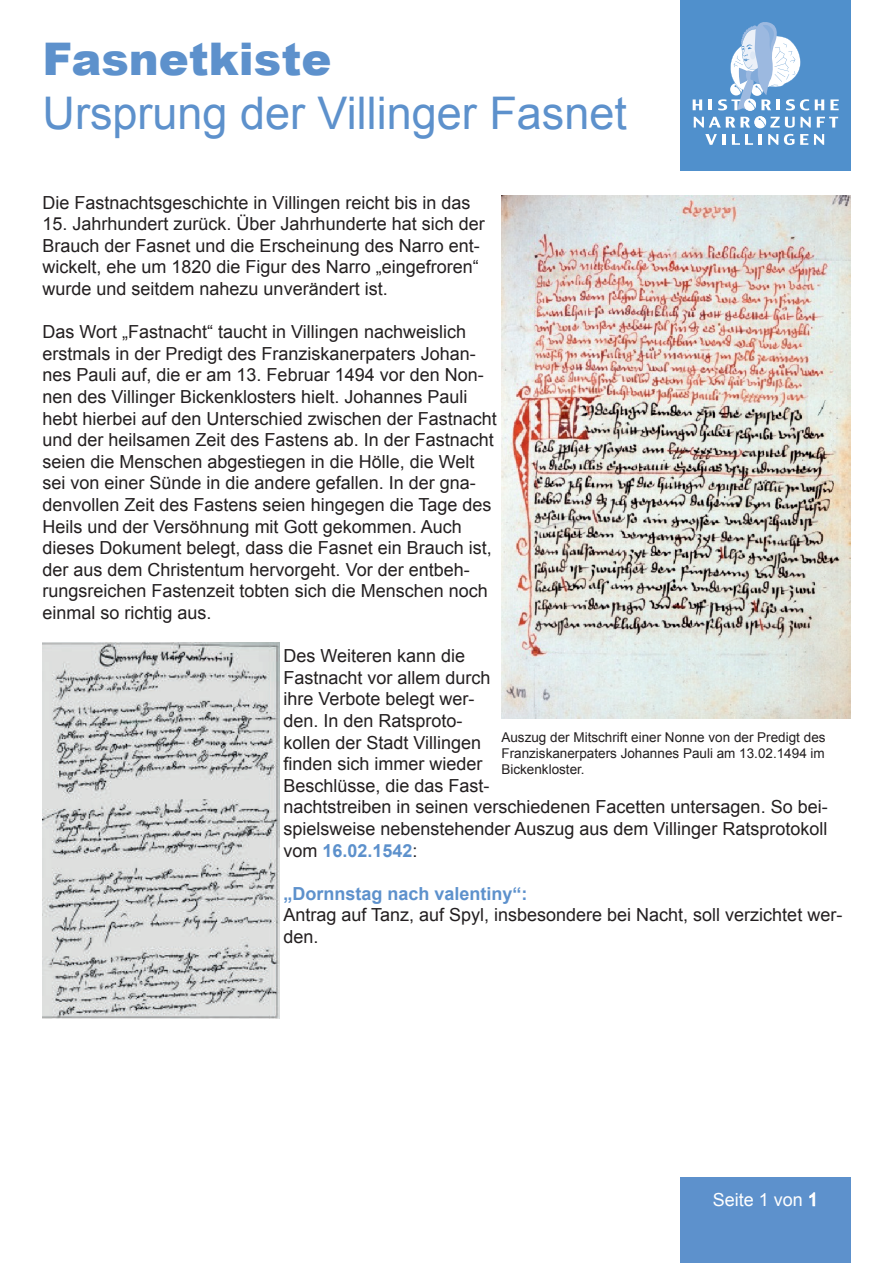
<style>
.page{position:relative;width:893px;height:1263px;background:#fff}
.page>*{position:absolute;margin:0;border:0;box-sizing:border-box;transform-origin:0 0}
.t1{font:45px "Arial";color:#5d91cc}
.t2{font:900 45px "Arial";color:#5d91cc}
.t3{font:18px/21.6px "Arial";color:#231f20}
.t4{font:700 18px "Arial";color:#5d91cc}
.t5{font:18px "Arial";color:#fff}
.t6{font:13.5px/16.2px "Arial";color:#231f20;text-align:justify}
.s1{font-weight:700;color:#5d91cc}
</style>
<div class="page">
<div style="left:680px;top:0;width:170px;height:170px;background:#5090cc"></div>
<svg style="left:693px;top:99px;width:9px;height:11px"></svg>
<svg style="left:709px;top:99px;width:3px;height:11px"></svg>
<svg style="left:815px;top:99px;width:9px;height:11px"></svg>
<svg style="left:830px;top:99px;width:9px;height:11px"></svg>
<svg style="left:817px;top:117px;width:21px;height:11px"></svg>
<svg style="left:705px;top:134px;width:20px;height:11px"></svg>
<svg style="left:732px;top:134px;width:21px;height:11px"></svg>
<svg style="left:759px;top:134px;width:3px;height:11px"></svg>
<svg style="left:768px;top:134px;width:10px;height:11px"></svg>
<svg style="left:784px;top:134px;width:10px;height:11px"></svg>
<svg style="left:800px;top:134px;width:8px;height:11px"></svg>
<svg style="left:814px;top:134px;width:10px;height:11px"></svg>
<svg style="left:694px;top:117px;width:117px;height:11px"></svg>
<svg style="left:718px;top:22px;width:91px;height:88px"></svg>
<div style="left:680px;top:1178px;width:170px;height:85px;background:#5d91cc"></div>
<svg style="left:809px;top:1192px;width:6px;height:14px"></svg>
<img style="left:501px;top:195px;width:349px;height:524px">
<img style="left:43px;top:642px;width:236px;height:376px">
<h1 class="t2" style="left:43px;top:26px;width:290px">Fasnetkiste</h1>
<h1 class="t1" style="left:43px;top:83px;width:586px">Ursprung der Villinger Fasnet</h1>
<p class="t3" style="left:43px;top:192px;width:429px">Die Fastnachtsgeschichte in Villingen reicht bis in das</p>
<p class="t3" style="left:43px;top:213px;width:444px">15. Jahrhundert zurück. Über Jahrhunderte hat sich der Brauch der Fasnet und die Erscheinung des Narro ent&shy;wickelt, ehe um 1820 die Figur des Narro „eingefroren“ wurde und seitdem nahezu unverändert ist.</p>
<p class="t3" style="left:43px;top:321px;width:456px">Das Wort „Fastnacht“ taucht in Villingen nachweislich erstmals in der Predigt des Franziskanerpaters Johan&shy;nes Pauli auf, die er am 13. Februar 1494 vor den Non&shy;nen des Villinger Bickenklosters hielt. Johannes Pauli hebt hierbei auf den Unterschied zwischen der Fastnacht und der heilsamen Zeit des Fastens ab. In der Fastnacht seien die Menschen abgestiegen in die Hölle, die Welt sei von einer Sünde in die andere gefallen. In der gna&shy;denvollen Zeit des Fastens seien hingegen die Tage des Heils und der Versöhnung mit Gott gekommen. Auch dieses Dokument belegt, dass die Fasnet ein Brauch ist, der aus dem Christentum hervorgeht. Vor der entbeh&shy;rungsreichen Fastenzeit tobten sich die Menschen noch einmal so richtig aus.</p>
<p class="t3" style="left:283px;top:645px;width:546px">Des Weiteren kann die<br>Fastnacht vor allem durch<br>ihre Verbote belegt wer-<br>den. In den Ratsproto-<br>kollen der Stadt Villingen<br>finden sich immer wieder<br>Beschlüsse, die das Fast-<br>nachtstreiben in seinen verschiedenen Facetten untersagen. So bei&shy;spielsweise nebenstehender Auszug aus dem Villinger Ratsprotokoll vom <span class="s1">16.02.1542</span>:</p>
<p class="t4" style="left:283px;top:881px;width:246px">„Dornnstag nach valentiny“:</p>
<p class="t3" style="left:283px;top:904px;width:560px">Antrag auf Tanz, auf Spyl, insbesondere bei Nacht, soll verzichtet wer&shy;den.</p>
<p class="t6" style="left:501px;top:729px;width:326px">Auszug der Mitschrift einer Nonne von der Predigt des Franziskanerpaters Johannes Pauli am 13.02.1494 im Bickenkloster.</p>
<p class="t5" style="left:713px;top:1188px;width:107px">Seite 1 von 1</p>
</div>
